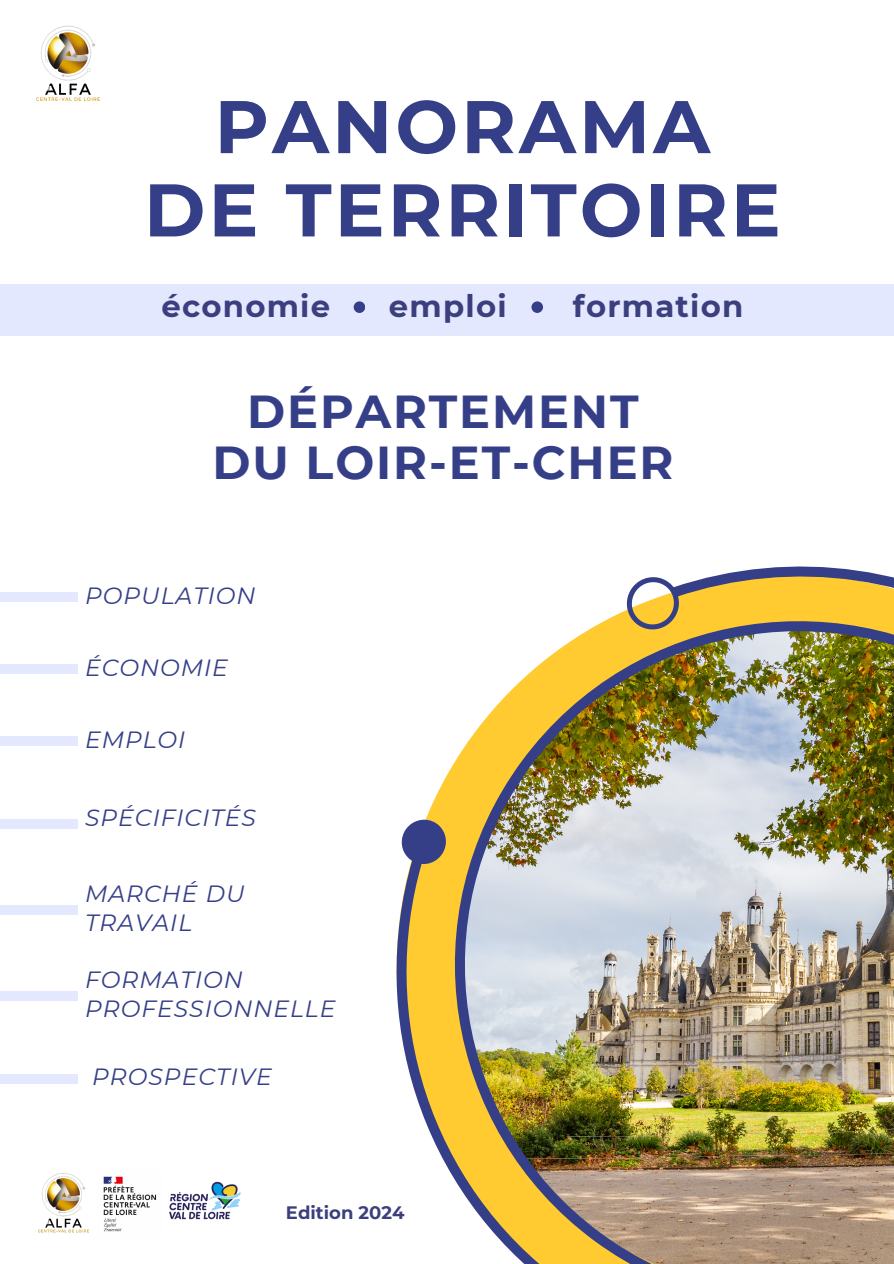
<style>
.page{position:relative;width:894px;height:1264px;background:#fff}
.page>*{position:absolute;margin:0;border:0;box-sizing:border-box;transform-origin:0 0}
.t1{font:700 74.4px/83.2px "Montserrat";letter-spacing:.04em;color:#353f88;text-align:center}
.t2{font:700 46.2px/51.8px "Montserrat";letter-spacing:.04em;color:#353f88;text-align:center}
.t3{font:700 30.75px "Montserrat";letter-spacing:.04em;color:#3c3f7e}
.t4{font:italic 23.4px/29.2px "Montserrat";letter-spacing:.04em;color:#353f88}
.t5{font:700 18px "Montserrat";color:#3c3f7e}
</style>
<div class="page">
<div style="left:0;top:592px;width:78px;height:10px;background:#e3e8ff"></div>
<div style="left:0;top:819px;width:78px;height:9px;background:#e3e8ff"></div>
<div style="left:0;top:905px;width:78px;height:9px;background:#e3e8ff"></div>
<div style="left:0;top:991px;width:78px;height:9px;background:#e3e8ff"></div>
<div style="left:0;top:664px;width:78px;height:9px;background:#e3e8ff"></div>
<div style="left:0;top:736px;width:78px;height:9px;background:#e3e8ff"></div>
<img style="left:36px;top:25px;width:64px;height:76px">
<div style="left:0;top:284px;width:893px;height:52px;background:#e3e8ff"></div>
<div style="left:353px;top:301px;width:12px;height:12px;background:#353f88;border-radius:50%"></div>
<div style="left:531px;top:301px;width:12px;height:12px;background:#353f88;border-radius:50%"></div>
<div style="left:0;top:1073px;width:78px;height:10px;background:#e3e8ff"></div>
<img style="left:396px;top:566px;width:497px;height:697px">
<svg style="left:396px;top:811px;width:58px;height:61px"></svg>
<svg style="left:611px;top:566px;width:82px;height:78px"></svg>
<img style="left:38px;top:1173px;width:119px;height:60px">
<img style="left:169px;top:1181px;width:72px;height:39px">
<h4 class="t1" style="left:144px;top:85px;width:638px">PANORAMA<br>DE TERRITOIRE</h4>
<h3 class="t3" style="left:161px;top:288px;width:170px">économie</h3>
<h3 class="t3" style="left:389px;top:288px;width:119px">emploi</h3>
<h3 class="t3" style="left:572px;top:288px;width:172px">formation</h3>
<p class="t2" style="left:212px;top:385px;width:462px">DÉPARTEMENT<br>DU LOIR-ET-CHER</p>
<h2 class="t4" style="left:85px;top:581px;width:172px">POPULATION</h2>
<h4 class="t4" style="left:85px;top:652px;width:144px">ÉCONOMIE</h4>
<h4 class="t4" style="left:85px;top:724px;width:102px">EMPLOI</h4>
<p class="t4" style="left:85px;top:803px;width:172px">SPÉCIFICITÉS</p>
<h1 class="t4" style="left:85px;top:879px;width:161px">MARCHÉ DU<br>TRAVAIL</h1>
<p class="t4" style="left:85px;top:964px;width:252px">FORMATION<br>PROFESSIONNELLE</p>
<h4 class="t4" style="left:92px;top:1062px;width:181px">PROSPECTIVE</h4>
<h4 class="t5" style="left:286px;top:1201px;width:120px">Edition 2024</h4>
</div>
